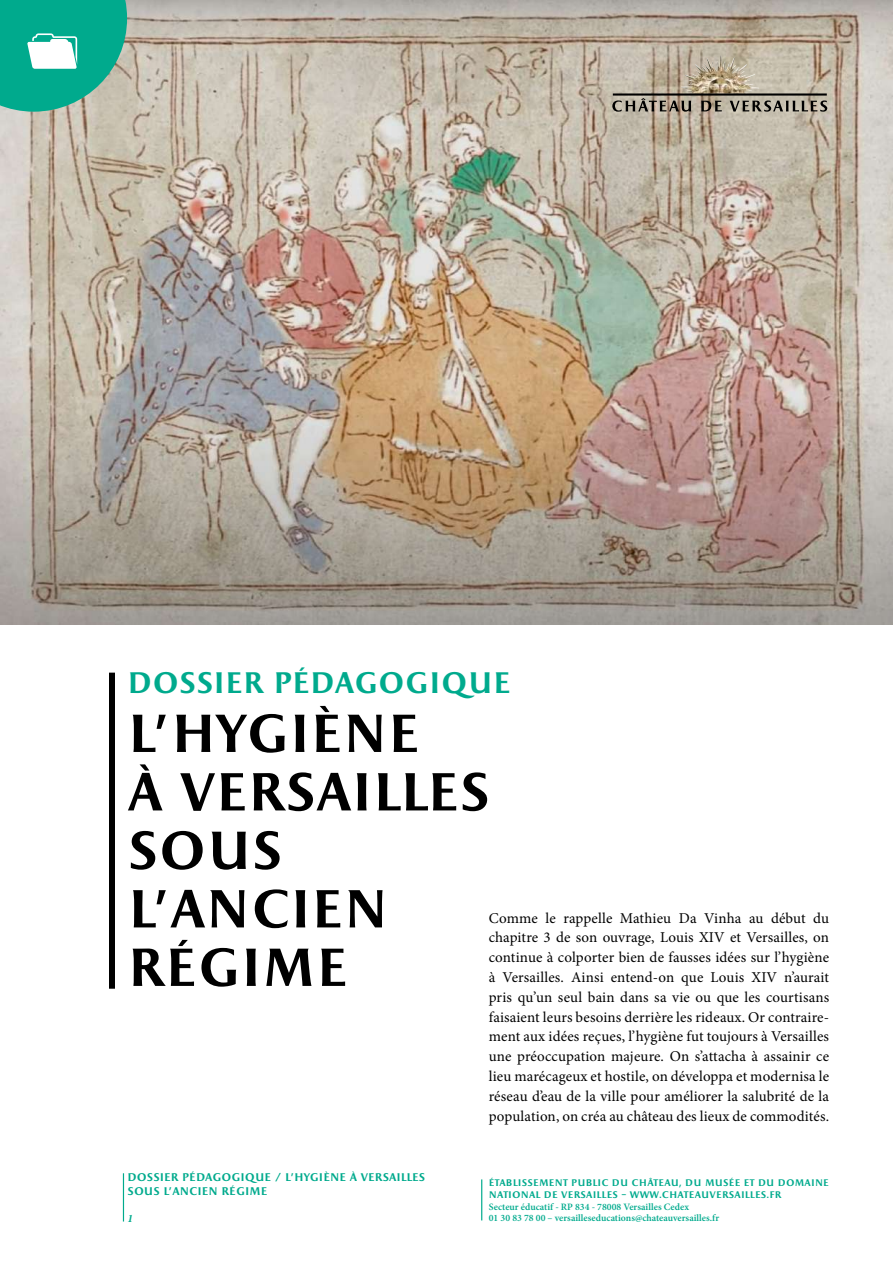
<style>
.page{position:relative;width:893px;height:1263px;background:#fff}
.page>*{position:absolute;margin:0;border:0;box-sizing:border-box;transform-origin:0 0}
.t1{font:700 54px/58.5px "Apollon";color:#000}
.t2{font:700 30px "Apollon";color:#00aa8d}
.t3{font:15px/19.8px "Minion Pro";letter-spacing:.01em;color:#000;text-align:justify}
.t4{font:700 11.25px/13.5px "Apollon";color:#00aa8d}
.t5{font:italic 700 11.25px "Minion Pro";color:#00aa8d}
.t6{font:600 9.75px/11.7px "Minion Pro";color:#00aa8d}
.t7{font:700 9.6px/11.7px "Apollon";letter-spacing:.015em;color:#00aa8d}
</style>
<div class="page">
<hr style="left:481px;top:1179px;width:1px;height:41px;background:#00aa8d">
<hr style="left:123px;top:1173px;width:1px;height:48px;background:#00aa8d">
<img style="left:0;top:0;width:893px;height:625px">
<div style="left:109px;top:673px;width:6px;height:316px;background:#000"></div>
<svg style="left:0;top:0;width:127px;height:112px;background:#34b49c"></svg>
<svg style="left:612px;top:93px;width:215px;height:19px;background:#867f73"></svg>
<h2 class="t2" style="left:128px;top:666px;width:385px">DOSSIER PÉDAGOGIQUE</h2>
<h1 class="t1" style="left:128px;top:708px;width:364px">L’HYGIÈNE<br>À VERSAILLES<br>SOUS<br>L’ANCIEN<br>RÉGIME</h1>
<p class="t3" style="left:489px;top:908px;width:342px">Comme le rappelle Mathieu Da Vinha au début du chapitre 3 de son ouvrage, Louis XIV et Versailles, on continue à colporter bien de fausses idées sur l’hygiène à Versailles. Ainsi entend-on que Louis XIV n’aurait pris qu’un seul bain dans sa vie ou que les courtisans faisaient leurs besoins derrière les rideaux. Or contraire&shy;ment aux idées reçues, l’hygiène fut toujours à Versailles une préoccupation majeure. On s’attacha à assainir ce lieu marécageux et hostile, on développa et modernisa le réseau d’eau de la ville pour améliorer la salubrité de la population, on créa au château des lieux de commodités.</p>
<p class="t4" style="left:128px;top:1171px;width:299px">DOSSIER PÉDAGOGIQUE / L’HYGIÈNE À VERSAILLES<br>SOUS L’ANCIEN RÉGIME</p>
<p class="t5" style="left:128px;top:1210px;width:7px">1</p>
<p class="t7" style="left:489px;top:1178px;width:342px">ÉTABLISSEMENT PUBLIC DU CHÂTEAU, DU MUSÉE ET DU DOMAINE<br>NATIONAL DE VERSAILLES – WWW.CHATEAUVERSAILLES.FR</p>
<p class="t6" style="left:489px;top:1200px;width:232px">Secteur éducatif - RP 834 - 78008 Versailles Cedex<br>01 30 83 78 00 – versailleseducations@chateauversailles.fr</p>
</div>
